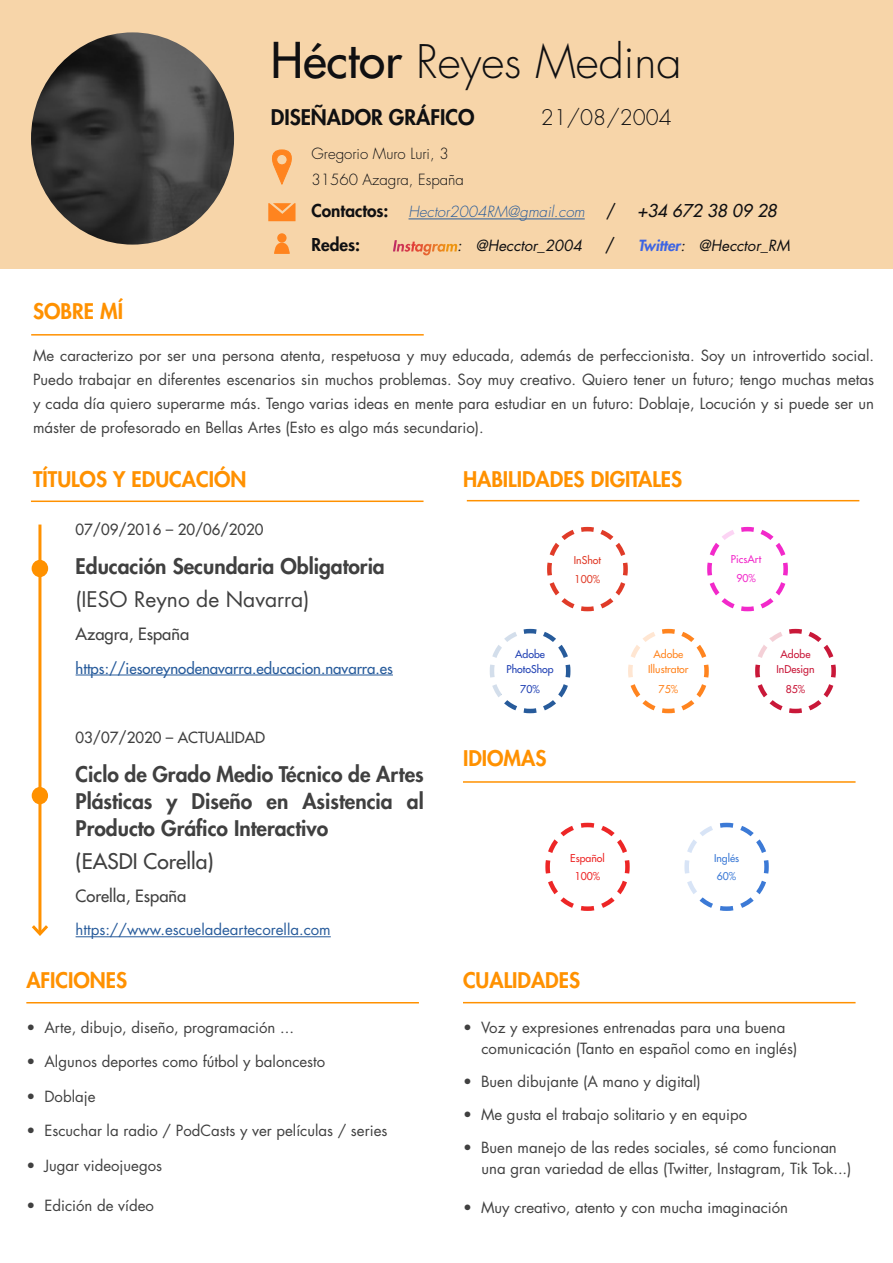
<style>
.page{position:relative;width:893px;height:1263px;background:#fff}
.page>*{position:absolute;margin:0;border:0;box-sizing:border-box;transform-origin:0 0}
.t1{font:300 45px "Futura Std";color:#101012}
.t2{font:800 21px/27px "Futura Std";color:#404040;text-align:justify}
.t3{font:800 21px "Futura Std";color:#ff9100}
.t4{font:21px "Futura Std";color:#404040}
.t5{font:800 21px "Futura Std";color:#101012}
.t6{font:500 21px "Futura Std";color:#404040}
.t7{font:300 21px "Futura Std";color:#101012}
.t8{font:800 17.25px "Futura Std";color:#101012}
.t9{font:17.25px "Futura Std";color:#101012}
.t10{font:500 16.5px "Futura Std";color:#404040}
.t11{font:15px/24px "Futura Std";color:#404040}
.t12{font:500 15px "Futura Std";color:#275b9b}
.t13{font:italic 300 15px "Futura Std";color:#275b9b}
.t14{font:italic 15px "Futura Std";color:#101012}
.t15{font:500 15px "Futura Std";color:#404040}
.t16{font:300 15px/25.5px "Futura Std";color:#101012}
.t17{font:15px "Futura Std";color:#275b9b}
.t18{font:500 10.5px/15px "Futura Std";color:#ff841f;text-align:center}
.t19{font:500 10.5px/15px "Futura Std";color:#2040b3;text-align:center}
.t20{font:500 10.5px/15px "Futura Std";color:#c91839;text-align:center}
.t21{font:500 10.5px/18px "Futura Std";color:#ed2626;text-align:center}
.t22{font:500 10.5px/19.2px "Futura Std";color:#e03b28}
.t23{font:500 10.5px/19.2px "Futura Std";color:#f229ca;text-align:center}
.t24{font:500 10.5px/18px "Futura Std";color:#3c7ad6}
.s1{font-weight:500;font-size:48px}
.s2{font-weight:800;font-style:normal;font-size:17.25px;color:#101012}
.s3{font-weight:400;font-style:normal;font-size:17.25px;color:#101012}
.s4{font-weight:500;font-size:17.25px;color:#101012}
.s5{font-weight:800;color:#fff}
.s6{font-weight:800;color:#3d64e3}
</style>
<div class="page">
<div style="left:0;top:0;width:893px;height:268px;background:#f7d5a9"></div>
<img style="left:31px;top:32px;width:203px;height:213px">
<svg style="left:272px;top:150px;width:20px;height:35px"></svg>
<svg style="left:268px;top:203px;width:28px;height:18px"></svg>
<hr style="left:409px;top:219px;width:176px;height:1px;background:#275b9b">
<svg style="left:274px;top:243px;width:16px;height:11px"></svg>
<div style="left:277px;top:233px;width:10px;height:10px;background:#ff841f;border-radius:50%"></div>
<hr style="left:463px;top:781px;width:392px;height:2px;background:#ff9100">
<svg style="left:545px;top:822px;width:85px;height:89px"></svg>
<svg style="left:684px;top:822px;width:85px;height:89px"></svg>
<hr style="left:26px;top:1002px;width:393px;height:1px;background:#ff9100">
<hr style="left:463px;top:1002px;width:392px;height:1px;background:#ff9100">
<hr style="left:467px;top:500px;width:392px;height:1px;background:#ff9100">
<svg style="left:547px;top:526px;width:81px;height:86px"></svg>
<svg style="left:755px;top:628px;width:81px;height:86px"></svg>
<svg style="left:707px;top:526px;width:81px;height:86px"></svg>
<svg style="left:628px;top:628px;width:81px;height:86px"></svg>
<svg style="left:489px;top:628px;width:82px;height:86px"></svg>
<hr style="left:31px;top:334px;width:393px;height:2px;background:#ff9100">
<hr style="left:76px;top:675px;width:317px;height:1px;background:#275b9b">
<hr style="left:76px;top:936px;width:255px;height:1px;background:#275b9b">
<div style="left:32px;top:560px;width:16px;height:17px;background:#ff9100;border-radius:50%"></div>
<div style="left:32px;top:787px;width:16px;height:17px;background:#ff9100;border-radius:50%"></div>
<hr style="left:31px;top:500px;width:392px;height:2px;background:#ff9100">
<hr style="left:38px;top:524px;width:3px;height:410px;background:#ff9100">
<svg style="left:31px;top:922px;width:17px;height:14px"></svg>
<h1 class="t1" style="left:271px;top:35px;width:412px"><span class="s1">Héctor</span> Reyes Medina</h1>
<h2 class="t5" style="left:271px;top:104px;width:205px">DISEÑADOR GRÁFICO</h2>
<h2 class="t7" style="left:541px;top:105px;width:133px">21/08/2004</h2>
<p class="t16" style="left:311px;top:141px;width:154px">Gregorio Muro Luri, 3<br>31560 Azagra, España</p>
<p class="t13" style="left:311px;top:203px;width:467px"><span class="s2">Contactos:</span> Hector2004RM@gmail.com <span class="s3">/</span> <span class="s4">+34 672 38 09 28</span></p>
<p class="t8" style="left:311px;top:234px;width:50px">Redes:</p>
<p class="t14" style="left:392px;top:236px;width:191px"><span class="s5">Instagram</span>: @Hecctor_2004</p>
<p class="t9" style="left:605px;top:234px;width:11px">/</p>
<p class="t14" style="left:638px;top:236px;width:153px"><span class="s6">Twitter</span>: @Hecctor_RM</p>
<h2 class="t3" style="left:33px;top:298px;width:92px">SOBRE MÍ</h2>
<p class="t11" style="left:33px;top:344px;width:842px;text-align:justify">Me caracterizo por ser una persona atenta, respetuosa y muy educada, además de perfeccionista. Soy un introvertido social.<br>Puedo trabajar en diferentes escenarios sin muchos problemas. Soy muy creativo. Quiero tener un futuro; tengo muchas metas y cada día quiero superarme más. Tengo varias ideas en mente para estudiar en un futuro: Doblaje, Locución y si puede ser un máster de profesorado en Bellas Artes (Esto es algo más secundario).</p>
<h2 class="t3" style="left:33px;top:466px;width:215px">TÍTULOS Y EDUCACIÓN</h2>
<p class="t15" style="left:76px;top:520px;width:189px">07/09/2016 – 20/06/2020</p>
<h2 class="t2" style="left:76px;top:553px;width:311px">Educación Secundaria Obligatoria</h2>
<h2 class="t4" style="left:76px;top:586px;width:235px">(IESO Reyno de Navarra)</h2>
<p class="t10" style="left:76px;top:624px;width:115px">Azagra, España</p>
<p class="t12" style="left:76px;top:658px;width:319px">https://iesoreynodenavarra.educacion.navarra.es</p>
<h2 class="t3" style="left:463px;top:466px;width:221px">HABILIDADES DIGITALES</h2>
<p class="t22" style="left:574px;top:550px;width:29px">InShot<br>100%</p>
<p class="t23" style="left:731px;top:550px;width:32px">PicsArt<br>90%</p>
<p class="t19" style="left:506px;top:647px;width:49px">Adobe<br>PhotoShop</p>
<p class="t19" style="left:520px;top:681px;width:21px">70%</p>
<p class="t18" style="left:648px;top:647px;width:42px">Adobe<br>Illustrator</p>
<p class="t18" style="left:659px;top:681px;width:21px">75%</p>
<p class="t20" style="left:776px;top:647px;width:40px">Adobe<br>InDesign</p>
<p class="t20" style="left:786px;top:681px;width:21px">85%</p>
<p class="t15" style="left:76px;top:727px;width:191px">03/07/2020 – ACTUALIDAD</p>
<h2 class="t2" style="left:76px;top:761px;width:350px">Ciclo de Grado Medio Técnico de Artes Plásticas y Diseño en Asistencia al Producto Gráfico Interactivo</h2>
<h2 class="t6" style="left:76px;top:848px;width:139px">(EASDI Corella)</h2>
<p class="t10" style="left:76px;top:886px;width:112px">Corella, España</p>
<p class="t17" style="left:76px;top:920px;width:257px">https://www.escueladeartecorella.com</p>
<h2 class="t3" style="left:26px;top:967px;width:102px">AFICIONES</h2>
<p class="t11" style="left:26px;top:1015px;width:269px">• Arte, dibujo, diseño, programación ...</p>
<p class="t11" style="left:26px;top:1050px;width:300px">• Algunos deportes como fútbol y baloncesto</p>
<p class="t11" style="left:26px;top:1084px;width:71px">• Doblaje</p>
<p class="t11" style="left:26px;top:1119px;width:363px">• Escuchar la radio / PodCasts y ver películas / series</p>
<p class="t11" style="left:26px;top:1153px;width:137px">• Jugar videojuegos</p>
<p class="t11" style="left:26px;top:1194px;width:129px">• Edición de vídeo</p>
<h2 class="t3" style="left:463px;top:745px;width:85px">IDIOMAS</h2>
<p class="t21" style="left:570px;top:849px;width:36px">Español<br>100%</p>
<p class="t24" style="left:714px;top:849px;width:27px">Inglés<br>60%</p>
<h2 class="t3" style="left:463px;top:967px;width:119px">CUALIDADES</h2>
<p class="t11" style="left:481px;top:1017px;width:317px;line-height:21px;text-indent:-18px">• Voz y expresiones entrenadas para una buena comunicación (Tanto en español como en inglés)</p>
<p class="t11" style="left:463px;top:1069px;width:239px">• Buen dibujante (A mano y digital)</p>
<p class="t11" style="left:463px;top:1102px;width:286px">• Me gusta el trabajo solitario y en equipo</p>
<p class="t11" style="left:481px;top:1137px;width:372px;line-height:21px;text-indent:-18px">• Buen manejo de las redes sociales, sé como funcionan una gran variedad de ellas (Twitter, Instagram, Tik Tok...)</p>
<p class="t11" style="left:463px;top:1195px;width:327px">• Muy creativo, atento y con mucha imaginación</p>
</div>
